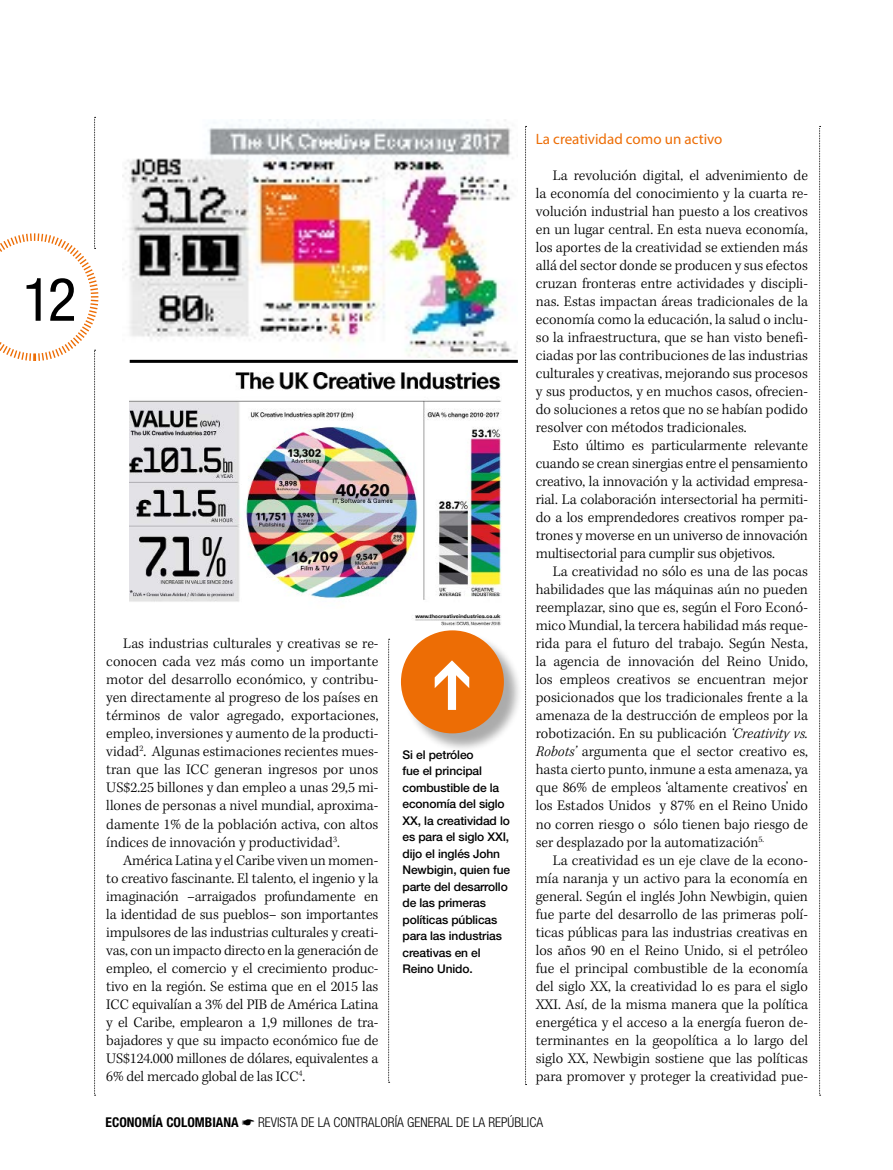
<style>
.page{position:relative;width:893px;height:1170px;background:#fff}
.page>*{position:absolute;margin:0;border:0;box-sizing:border-box;transform-origin:0 0}
.t1{font:condensed 60px "Helvetica Neue LT Std";color:#000}
.t2{font:300 15px/18px "Kepler Std";color:#000;text-align:justify}
.t3{font:15px "Myriad Pro";color:#ed6d05}
.t4{font:300 condensed 13.5px "Helvetica Neue LT Std";color:#000}
.t5{font:500 12px/16.5px "Helvetica Neue LT Std";letter-spacing:-.01em;color:#000}
.s1{font-style:italic}
.s2{font-weight:700}
</style>
<div class="page">
<svg style="left:0;top:117px;width:99px;height:978px"></svg>
<svg style="left:819px;top:126px;width:2px;height:969px"></svg>
<svg style="left:525px;top:126px;width:2px;height:959px"></svg>
<svg style="left:388px;top:639px;width:2px;height:443px"></svg>
<img style="left:130px;top:372px;width:372px;height:254px">
<img style="left:123px;top:120px;width:393px;height:237px">
<hr style="left:130px;top:360px;width:388px;height:3px;background:#000">
<div style="left:403px;top:632px;width:120px;height:120px;background:#000;opacity:.33"></div>
<div style="left:401px;top:630px;width:103px;height:103px;background:#ed6d05;border-radius:50%"></div>
<h1 class="t1" style="left:23px;top:265px;width:55px">12</h1>
<p class="t2" style="left:106px;top:635px;width:274px;text-indent:17px">Las industrias culturales y creativas se re&shy;conocen cada vez más como un importante motor del desarrollo económico, y contribu&shy;yen directamente al progreso de los países en términos de valor agregado, exportaciones, empleo, inversiones y aumento de la producti&shy;vidad<sup>2</sup>. Algunas estimaciones recientes mues&shy;tran que las ICC generan ingresos por unos US$2.25 billones y dan empleo a unas 29,5 mi&shy;llones de personas a nivel mundial, aproxima&shy;damente 1% de la población activa, con altos índices de innovación y productividad<sup>3</sup>.</p>
<p class="t2" style="left:106px;top:851px;width:274px;text-indent:17px">América Latina y el Caribe viven un momen&shy;to creativo fascinante. El talento, el ingenio y la imaginación –arraigados profundamente en la identidad de sus pueblos– son importantes impulsores de las industrias culturales y creati&shy;vas, con un impacto directo en la generación de empleo, el comercio y el crecimiento produc&shy;tivo en la región. Se estima que en el 2015 las ICC equivalían a 3% del PIB de América Latina y el Caribe, emplearon a 1,9 millones de tra&shy;bajadores y que su impacto económico fue de US$124.000 millones de dólares, equivalentes a 6% del mercado global de las ICC<sup>4</sup>.</p>
<p class="t5" style="left:402px;top:746px;width:109px">Si el petróleo<br>fue el principal combustible de la economía del siglo<br>XX, la creatividad lo es para el siglo XXI, dijo el inglés John<br>Newbigin, quien fue parte del desarrollo de las primeras políticas públicas para las industrias creativas en el<br>Reino Unido.</p>
<p class="t3" style="left:536px;top:130px;width:188px">La creatividad como un activo</p>
<p class="t2" style="left:536px;top:167px;width:274px;text-indent:17px">La revolución digital, el advenimiento de la economía del conocimiento y la cuarta re&shy;volución industrial han puesto a los creativos en un lugar central. En esta nueva economía, los aportes de la creatividad se extienden más allá del sector donde se producen y sus efectos cruzan fronteras entre actividades y discipli&shy;nas. Estas impactan áreas tradicionales de la economía como la educación, la salud o inclu&shy;so la infraestructura, que se han visto benefi&shy;ciadas por las contribuciones de las industrias culturales y creativas, mejorando sus procesos y sus productos, y en muchos casos, ofrecien&shy;do soluciones a retos que no se habían podido resolver con métodos tradicionales.</p>
<p class="t2" style="left:536px;top:437px;width:274px;text-indent:17px">Esto último es particularmente relevante cuando se crean sinergias entre el pensamiento creativo, la innovación y la actividad empresa&shy;rial. La colaboración intersectorial ha permiti&shy;do a los emprendedores creativos romper pa&shy;trones y moverse en un universo de innovación multisectorial para cumplir sus objetivos.</p>
<p class="t2" style="left:536px;top:563px;width:274px;text-indent:17px">La creatividad no sólo es una de las pocas habilidades que las máquinas aún no pueden reemplazar, sino que es, según el Foro Econó&shy;mico Mundial, la tercera habilidad más reque&shy;rida para el futuro del trabajo. Según Nesta, la agencia de innovación del Reino Unido, los empleos creativos se encuentran mejor posicionados que los tradicionales frente a la amenaza de la destrucción de empleos por la robotización. En su publicación <span class="s1">‘Creativity vs.<br>Robots’</span> argumenta que el sector creativo es, hasta cierto punto, inmune a esta amenaza, ya que 86% de empleos ‘altamente creativos’ en los Estados Unidos y 87% en el Reino Unido no corren riesgo o sólo tienen bajo riesgo de ser desplazado por la automatización<sup>5.</sup></p>
<p class="t2" style="left:536px;top:851px;width:274px;text-indent:17px">La creatividad es un eje clave de la econo&shy;mía naranja y un activo para la economía en general. Según el inglés John Newbigin, quien fue parte del desarrollo de las primeras polí&shy;ticas públicas para las industrias creativas en los años 90 en el Reino Unido, si el petróleo fue el principal combustible de la economía del siglo XX, la creatividad lo es para el siglo XXI. Así, de la misma manera que la política energética y el acceso a la energía fueron de&shy;terminantes en la geopolítica a lo largo del siglo XX, Newbigin sostiene que las políticas para promover y proteger la creatividad pue-</p>
<p class="t4" style="left:106px;top:1114px;width:439px"><span class="s2">ECONOMÍA COLOMBIANA</span> ☛ REVISTA DE LA CONTRALORÍA GENERAL DE LA REPÚBLICA</p>
</div>
